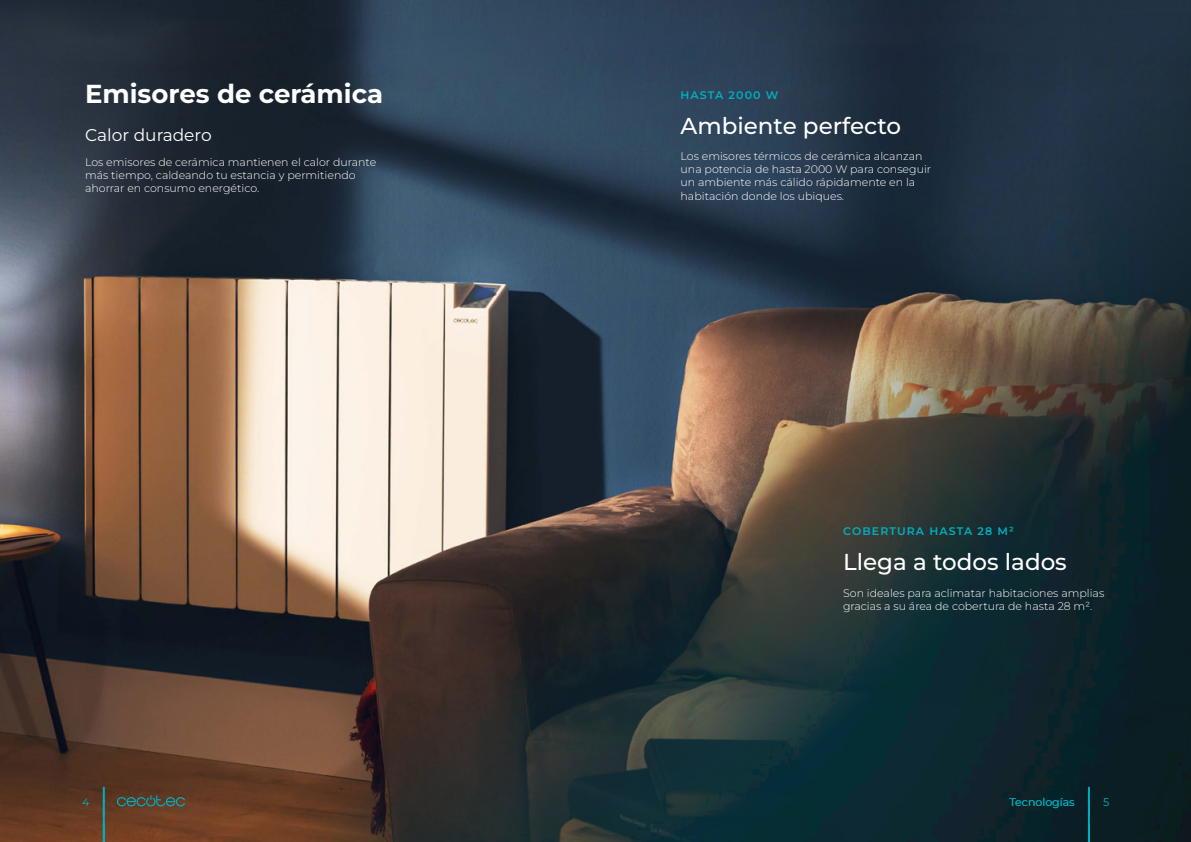
<style>
.page{position:relative;width:1191px;height:842px;background:#fff}
.page>*{position:absolute;margin:0;border:0;box-sizing:border-box;transform-origin:0 0}
.N1_Titular_B_-_Creativo{font:700 26px "Montserrat";color:#fff}
.N2_Titular_B_-_Creativo{font:500 23px "Montserrat";color:#fff}
.Subtitular_B_-_Creativo{font:17px "Montserrat";color:#fff}
.Body_B_-_Creativo{font:300 11px/13.2px "Montserrat";color:#fff}
.Tecnología_A_-_Creativo{font:600 11px "Montserrat";letter-spacing:.1em;color:#00b0c0}
.Pestaña_A_-_Maestra{font:11px "Montserrat";color:#00b0c0}
</style>
<div class="page">
<img style="left:0;top:0;width:1191px;height:842px">
<svg style="left:117px;top:795px;width:68px;height:11px"></svg>
<svg style="left:1088px;top:787px;width:2px;height:55px"></svg>
<svg style="left:103px;top:787px;width:2px;height:55px"></svg>
<p class="N1_Titular_B_-_Creativo" style="left:85px;top:77px;width:300px">Emisores de cerámica</p>
<p class="Subtitular_B_-_Creativo" style="left:85px;top:124px;width:128px">Calor duradero</p>
<p class="Body_B_-_Creativo" style="left:85px;top:155px;width:293px">Los emisores de cerámica mantienen el calor durante más tiempo, caldeando tu estancia y permitiendo ahorrar en consumo energético.</p>
<p class="Tecnología_A_-_Creativo" style="left:680px;top:87px;width:99px">HASTA 2000 W</p>
<p class="N2_Titular_B_-_Creativo" style="left:680px;top:110px;width:222px">Ambiente perfecto</p>
<p class="Body_B_-_Creativo" style="left:680px;top:149px;width:252px">Los emisores térmicos de cerámica alcanzan una potencia de hasta 2000 W para conseguir un ambiente más cálido rápidamente en la habitación donde los ubiques.</p>
<p class="Tecnología_A_-_Creativo" style="left:843px;top:524px;width:172px">COBERTURA HASTA 28 M²</p>
<p class="N2_Titular_B_-_Creativo" style="left:843px;top:547px;width:225px">Llega a todos lados</p>
<p class="Body_B_-_Creativo" style="left:843px;top:586px;width:263px">Son ideales para aclimatar habitaciones amplias gracias a su área de cobertura de hasta 28 m².</p>
<p class="Pestaña_A_-_Maestra" style="left:82px;top:795px;width:9px">4</p>
<p class="Pestaña_A_-_Maestra" style="left:1009px;top:795px;width:67px">Tecnologías</p>
<p class="Pestaña_A_-_Maestra" style="left:1103px;top:795px;width:8px">5</p>
</div>
